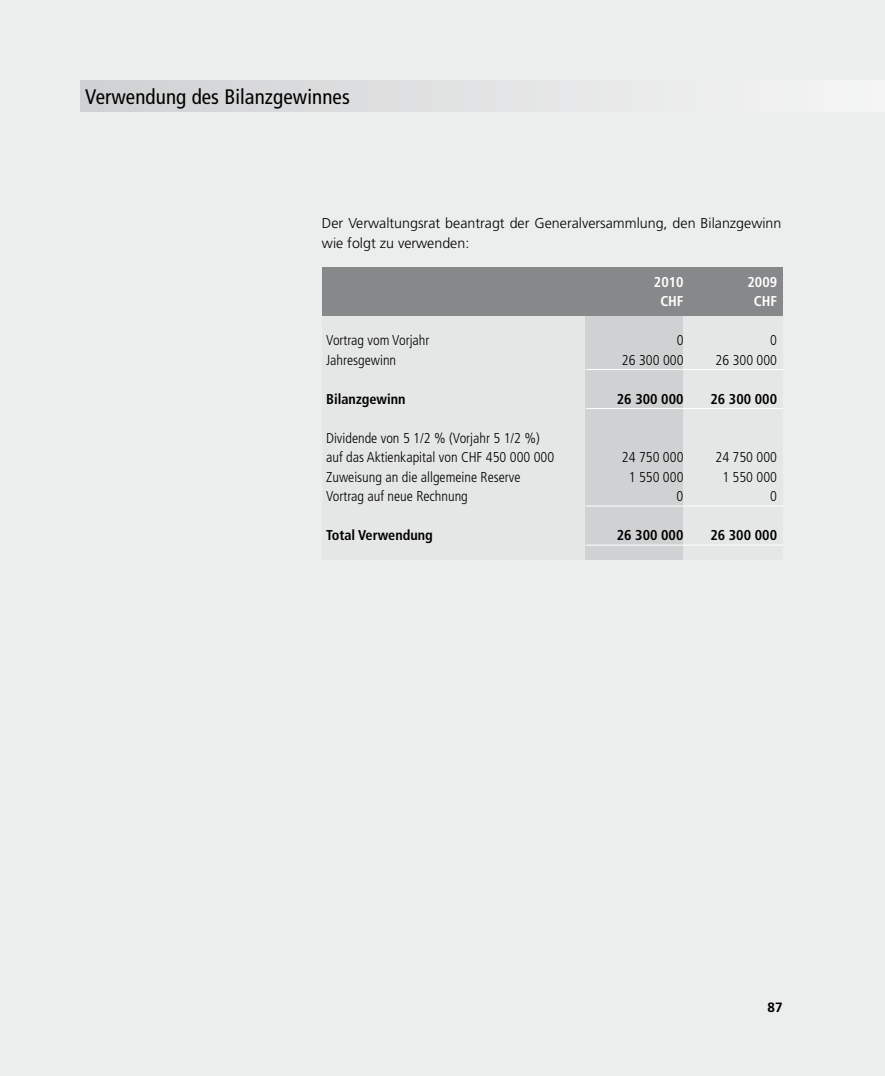
<style>
.page{position:relative;width:885px;height:1076px;background:#fff}
.page>*{position:absolute;margin:0;border:0;box-sizing:border-box;transform-origin:0 0}
.t1{font:condensed 21px "Frutiger";letter-spacing:.005em;color:#000}
.t2{font:300 condensed 14.25px/19.5px "Frutiger";color:#000}
.t3{font:300 14.25px/19.5px "Frutiger";color:#000}
.t4{font:700 condensed 14.25px "Frutiger";color:#000}
.t5{font:700 condensed 14.25px "Frutiger";color:#fff}
.t6{font:700 13.5px "Frutiger";color:#000}
</style>
<div class="page">
<div style="left:0;top:0;width:884px;height:1076px;background:#eceded"></div>
<div style="left:81px;top:81px;width:803px;height:30px;background:linear-gradient(to right,#d0d1d2,#f5f5f5)"></div>
<div style="left:322px;top:267px;width:460px;height:49px;background:#87888a"></div>
<div style="left:322px;top:316px;width:460px;height:244px;background:#e5e6e6"></div>
<div style="left:585px;top:316px;width:98px;height:244px;background:#d0d1d2"></div>
<hr style="left:585px;top:369px;width:197px;height:1px;background:#fff">
<hr style="left:585px;top:408px;width:197px;height:1px;background:#fff">
<hr style="left:585px;top:506px;width:197px;height:1px;background:#fff">
<hr style="left:585px;top:545px;width:197px;height:1px;background:#fff">
<h1 class="t1" style="left:85px;top:84px;width:266px">Verwendung des Bilanzgewinnes</h1>
<p class="t3" style="left:322px;top:214px;width:461px">Der Verwaltungsrat beantragt der Generalversammlung, den Bilanzgewinn wie folgt zu verwenden:</p>
<p class="t5" style="left:654px;top:273px;width:31px">2010</p>
<p class="t5" style="left:747px;top:273px;width:31px">2009</p>
<p class="t5" style="left:660px;top:293px;width:25px">CHF</p>
<p class="t5" style="left:753px;top:293px;width:25px">CHF</p>
<p class="t2" style="left:326px;top:331px;width:105px">Vortrag vom Vorjahr</p>
<p class="t2" style="left:676px;top:331px;width:8px">0</p>
<p class="t2" style="left:770px;top:331px;width:8px">0</p>
<p class="t2" style="left:326px;top:350px;width:72px">Jahresgewinn</p>
<p class="t2" style="left:622px;top:350px;width:63px">26 300 000</p>
<p class="t2" style="left:715px;top:350px;width:63px">26 300 000</p>
<p class="t4" style="left:326px;top:390px;width:81px">Bilanzgewinn</p>
<p class="t4" style="left:616px;top:390px;width:68px">26 300 000</p>
<p class="t4" style="left:710px;top:390px;width:68px">26 300 000</p>
<p class="t2" style="left:326px;top:428px;width:230px">Dividende von 5 1/2 % (Vorjahr 5 1/2 %) auf das Aktienkapital von CHF 450 000 000</p>
<p class="t2" style="left:622px;top:448px;width:63px">24 750 000</p>
<p class="t2" style="left:715px;top:448px;width:63px">24 750 000</p>
<p class="t2" style="left:326px;top:467px;width:196px">Zuweisung an die allgemeine Reserve</p>
<p class="t2" style="left:628px;top:467px;width:56px">1 550 000</p>
<p class="t2" style="left:722px;top:467px;width:56px">1 550 000</p>
<p class="t2" style="left:326px;top:487px;width:143px">Vortrag auf neue Rechnung</p>
<p class="t2" style="left:676px;top:487px;width:8px">0</p>
<p class="t2" style="left:770px;top:487px;width:8px">0</p>
<p class="t4" style="left:326px;top:527px;width:108px">Total Verwendung</p>
<p class="t4" style="left:616px;top:527px;width:68px">26 300 000</p>
<p class="t4" style="left:710px;top:527px;width:68px">26 300 000</p>
<p class="t6" style="left:767px;top:999px;width:17px">87</p>
</div>
